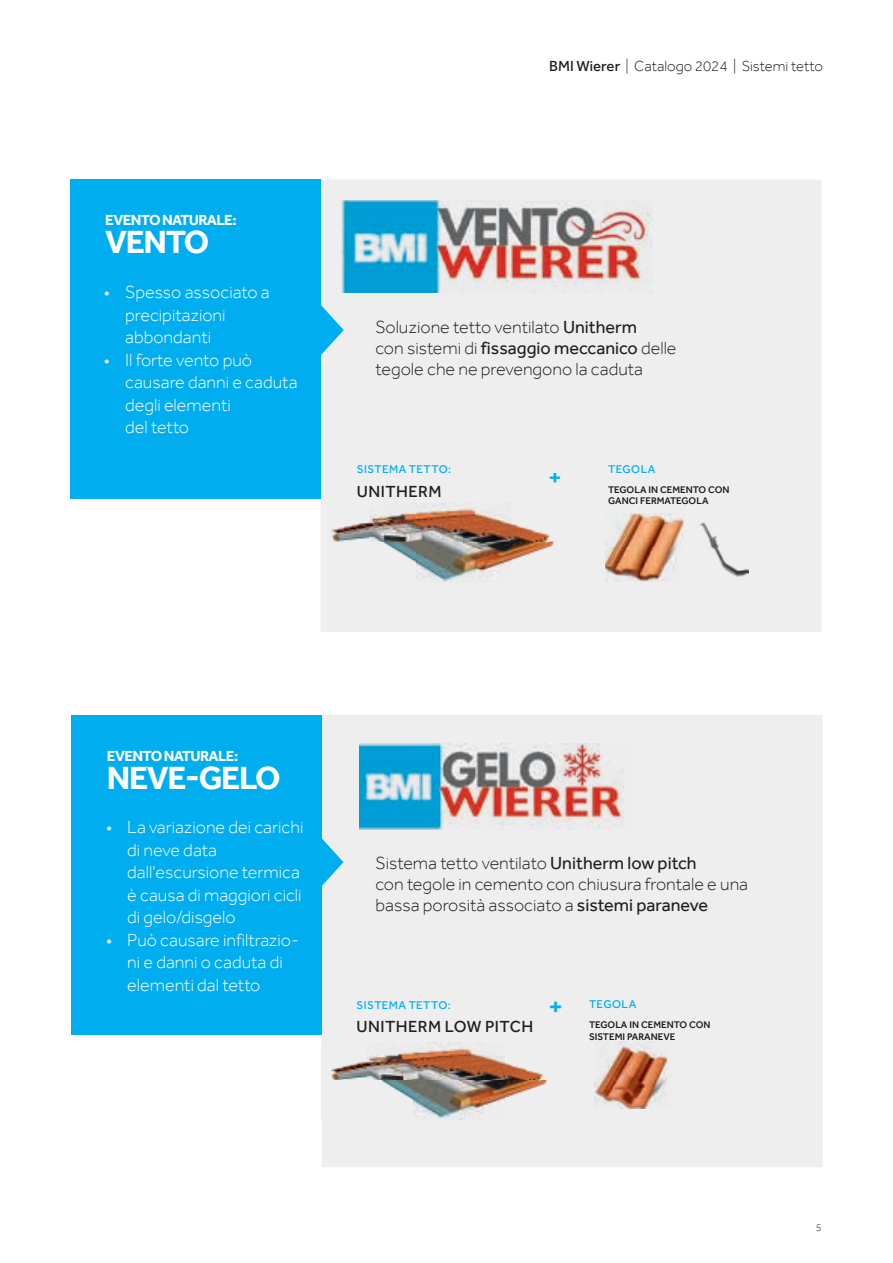
<style>
.page{position:relative;width:893px;height:1263px;background:#fff}
.page>*{position:absolute;margin:0;border:0;box-sizing:border-box;transform-origin:0 0}
.t1{font:700 33px "Effra";letter-spacing:-.04em;color:#fff}
.t2{font:500 27.75px "Effra";color:#00aeef}
.t3{font:500 25.35px "Effra";color:#00aeef}
.t4{font:300 18px/22.5px "Effra";color:#fff}
.t5{font:300 18px/21px "Effra";color:#231f20}
.t6{font:500 16.5px "Effra Trial";letter-spacing:.02em;color:#231f20}
.t7{font:300 15px "Effra";color:#231f20}
.t8{font:700 15px "Effra";letter-spacing:-.04em;color:#fff}
.t9{font:500 11.55px "Effra Trial";letter-spacing:.035em;color:#00aeef}
.t10{font:300 10.5px "Effra";color:#231f20}
.t11{font:500 9.9px/12px "Effra";color:#231f20}
.s1{font-family:"Effra Trial";font-weight:500}
.s2{font-weight:400}
</style>
<div class="page">
<div style="left:322px;top:715px;width:501px;height:452px;background:#eeeeef"></div>
<div style="left:321px;top:180px;width:500px;height:452px;background:#eeeeef"></div>
<svg style="left:321px;top:828px;width:22px;height:68px"></svg>
<svg style="left:321px;top:296px;width:23px;height:68px;background:#98d6ef"></svg>
<div style="left:71px;top:715px;width:250px;height:320px;background:#00aeef"></div>
<div style="left:71px;top:179px;width:250px;height:320px;background:#00aeef"></div>
<img style="left:322px;top:502px;width:237px;height:80px">
<img style="left:322px;top:1042px;width:229px;height:77px">
<img style="left:595px;top:1042px;width:77px;height:67px">
<img style="left:342px;top:200px;width:310px;height:92px">
<img style="left:605px;top:514px;width:79px;height:67px">
<img style="left:360px;top:744px;width:271px;height:85px">
<img style="left:699px;top:521px;width:50px;height:56px">
<p class="t8" style="left:105px;top:211px;width:133px">EVENTO NATURALE:</p>
<h1 class="t1" style="left:105px;top:222px;width:105px">VENTO</h1>
<p class="t4" style="left:125px;top:281px;width:146px;text-indent:-21px">• Spesso associato a precipitazioni abbondanti</p>
<p class="t4" style="left:125px;top:348px;width:174px;text-indent:-21px">• Il forte vento può causare danni e caduta degli elementi<br>del tetto</p>
<p class="t7" style="left:549px;top:57px;width:275px"><span class="s1">BMI Wierer</span> | Catalogo 2024 | Sistemi tetto</p>
<p class="t5" style="left:376px;top:316px;width:302px">Soluzione tetto ventilato <span class="s2">Unitherm<br></span>con sistemi di <span class="s2">fissaggio meccanico</span> delle tegole che ne prevengono la caduta</p>
<p class="t9" style="left:357px;top:462px;width:96px">SISTEMA TETTO:</p>
<p class="t6" style="left:357px;top:481px;width:86px">UNITHERM</p>
<h3 class="t3" style="left:548px;top:462px;width:15px">+</h3>
<p class="t9" style="left:608px;top:462px;width:49px">TEGOLA</p>
<p class="t11" style="left:608px;top:483px;width:123px">TEGOLA IN CEMENTO CON<br>GANCI FERMATEGOLA</p>
<p class="t8" style="left:107px;top:747px;width:133px">EVENTO NATURALE:</p>
<h1 class="t1" style="left:107px;top:758px;width:175px">NEVE-GELO</h1>
<p class="t4" style="left:127px;top:816px;width:178px;text-indent:-21px">• La variazione dei carichi di neve data dall'escursione termica è causa di maggiori cicli di gelo/disgelo</p>
<p class="t4" style="left:127px;top:928px;width:173px;text-indent:-21px">• Può causare infiltrazio&shy;ni e danni o caduta di elementi dal tetto</p>
<p class="t5" style="left:376px;top:852px;width:374px">Sistema tetto ventilato <span class="s2">Unitherm low pitch<br></span>con tegole in cemento con chiusura frontale e una bassa porosità associato a <span class="s2">sistemi paraneve</span></p>
<p class="t9" style="left:357px;top:998px;width:96px">SISTEMA TETTO:</p>
<p class="t6" style="left:357px;top:1017px;width:178px">UNITHERM LOW PITCH</p>
<h2 class="t2" style="left:548px;top:990px;width:17px">+</h2>
<p class="t9" style="left:589px;top:997px;width:49px">TEGOLA</p>
<p class="t11" style="left:589px;top:1018px;width:123px">TEGOLA IN CEMENTO CON<br>SISTEMI PARANEVE</p>
<p class="t10" style="left:816px;top:1221px;width:7px">5</p>
</div>
